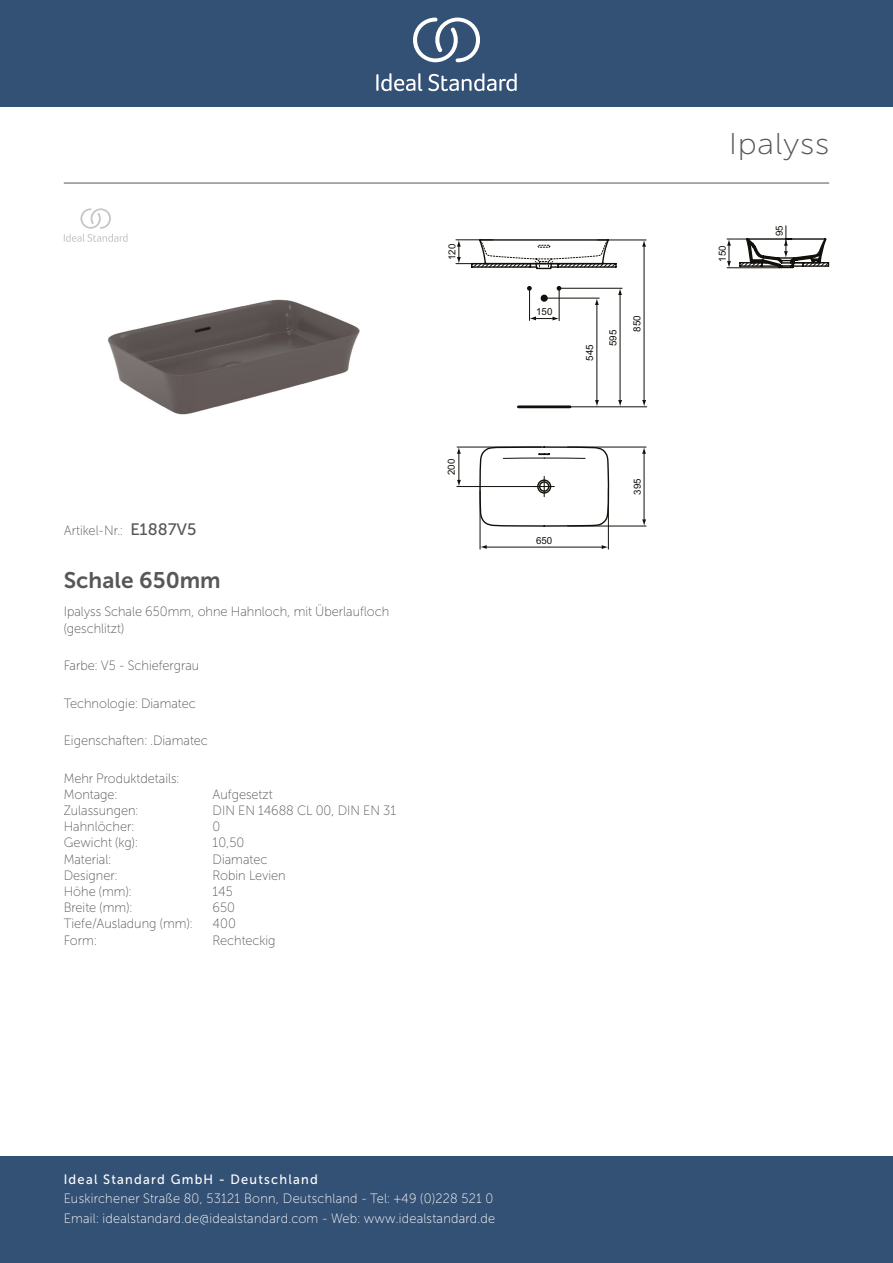
<style>
.page{position:relative;width:893px;height:1263px;background:#fff}
.page>*{position:absolute;margin:0;border:0;box-sizing:border-box;transform-origin:0 0}
._001_Produkttyp{font:30px "Museo Sans Cyrl 100";letter-spacing:.015em;color:#575756;scale:1.1 1}
.t1{font:22.5px "Museo Sans Cyrl 700";color:#575756}
.t2{font:13.5px/19.5px "Museo Sans Cyrl 100";letter-spacing:.02em;color:#fff;scale:.95 1}
.Marketing_Descriptio{font:13.5px/16.2px "Museo Sans Cyrl 100";color:#575756;scale:.95 1}
.Accreditations{font:13.5px "Museo Sans Cyrl 100";color:#575756;scale:.95 1}
.t3{font:13.5px "Museo Sans Cyrl 500";letter-spacing:.1em;color:#fff;scale:.95 1}
.Features{font:13.5px "Museo Sans Cyrl 100";color:#575756;scale:.95 1}
.Depth__mm{font:13.5px "Museo Sans Cyrl 100";color:#575756;scale:.95 1}
.Colour{font:13.5px "Museo Sans Cyrl 100";color:#575756;scale:.95 1}
.Technology{font:13.5px "Museo Sans Cyrl 100";color:#575756;scale:.95 1}
.Designer{font:13.5px "Museo Sans Cyrl 100";color:#575756;scale:.95 1}
.sku{font:13.5px "Museo Sans Cyrl 100";color:#575756;scale:.95 1}
.Mounting{font:13.5px "Museo Sans Cyrl 100";color:#575756;scale:.95 1}
.Net_Weight__kg{font:13.5px "Museo Sans Cyrl 100";color:#575756;scale:.95 1}
.Material{font:13.5px "Museo Sans Cyrl 100";color:#575756;scale:.95 1}
.Shape{font:13.5px "Museo Sans Cyrl 100";color:#575756;scale:.95 1}
.Width__mm{font:13.5px "Museo Sans Cyrl 100";color:#575756;scale:.95 1}
.Tap_Holes{font:13.5px "Museo Sans Cyrl 100";color:#575756;scale:.95 1}
.Height__mm{font:13.5px "Museo Sans Cyrl 100";color:#575756;scale:.95 1}
.t4{font:9.9px "Arial";color:#12100b}
.t5{font:9.75px "Arial";color:#12100b}
.s1{font-family:"Museo Sans Cyrl 500";font-size:16.5px}
</style>
<div class="page">
<div style="left:0;top:1157px;width:893px;height:106px;background:#335075"></div>
<div style="left:0;top:0;width:893px;height:107px;background:#335075"></div>
<svg style="left:428px;top:73px;width:89px;height:18px"></svg>
<svg style="left:376px;top:73px;width:46px;height:18px"></svg>
<svg style="left:413px;top:18px;width:67px;height:44px"></svg>
<hr style="left:64px;top:183px;width:765px;height:1px;background:#575756">
<svg style="left:727px;top:226px;width:102px;height:43px"></svg>
<hr style="left:644px;top:245px;width:1px;height:157px;background:#12100b">
<svg style="left:642px;top:400px;width:4px;height:6px"></svg>
<svg style="left:642px;top:241px;width:4px;height:6px"></svg>
<hr style="left:597px;top:240px;width:49px;height:1px;background:#12100b">
<hr style="left:518px;top:406px;width:129px;height:1px;background:#12100b">
<hr style="left:568px;top:526px;width:78px;height:1px;background:#12100b">
<hr style="left:568px;top:447px;width:78px;height:1px;background:#12100b">
<hr style="left:644px;top:453px;width:1px;height:67px;background:#12100b">
<svg style="left:642px;top:519px;width:4px;height:7px"></svg>
<svg style="left:642px;top:447px;width:4px;height:7px"></svg>
<svg style="left:456px;top:239px;width:166px;height:288px"></svg>
<hr style="left:457px;top:447px;width:84px;height:1px;background:#12100b">
<hr style="left:485px;top:547px;width:118px;height:1px;background:#12100b">
<svg style="left:602px;top:545px;width:6px;height:4px"></svg>
<svg style="left:481px;top:545px;width:6px;height:4px"></svg>
<hr style="left:480px;top:491px;width:1px;height:58px;background:#12100b">
<hr style="left:608px;top:488px;width:1px;height:61px;background:#12100b">
<hr style="left:456px;top:239px;width:37px;height:1px;background:#12100b">
<img style="left:107px;top:299px;width:253px;height:116px">
<svg style="left:64px;top:208px;width:64px;height:34px"></svg>
<p class="t5" style="left:445px;top:260px;width:18px;rotate:-90deg">120</p>
<p class="sku" style="left:64px;top:524px;width:141px">Artikel-Nr.: <span class="s1">E1887V5</span></p>
<p class="t1" style="left:64px;top:567px;width:159px">Schale 650mm</p>
<p class="Marketing_Descriptio" style="left:64px;top:604px;width:344px">Ipalyss Schale 650mm, ohne Hahnloch, mit Überlaufloch (geschlitzt)</p>
<p class="Colour" style="left:64px;top:658px;width:144px">Farbe: V5 - Schiefergrau</p>
<p class="Technology" style="left:64px;top:696px;width:140px">Technologie: Diamatec</p>
<p class="Features" style="left:64px;top:733px;width:153px">Eigenschaften: .Diamatec</p>
<p class="Marketing_Descriptio" style="left:64px;top:770px;width:123px">Mehr Produktdetails:</p>
<p class="Mounting" style="left:64px;top:787px;width:58px">Montage:</p>
<p class="Mounting" style="left:213px;top:787px;width:65px">Aufgesetzt</p>
<p class="Accreditations" style="left:64px;top:803px;width:80px">Zulassungen:</p>
<p class="Accreditations" style="left:213px;top:803px;width:195px">DIN EN 14688 CL 00, DIN EN 31</p>
<p class="Tap_Holes" style="left:64px;top:819px;width:76px">Hahnlöcher:</p>
<p class="Tap_Holes" style="left:213px;top:819px;width:10px">0</p>
<p class="Net_Weight__kg" style="left:64px;top:835px;width:79px">Gewicht (kg):</p>
<p class="Net_Weight__kg" style="left:213px;top:835px;width:35px">10,50</p>
<p class="Material" style="left:64px;top:852px;width:51px">Material:</p>
<p class="Material" style="left:213px;top:852px;width:59px">Diamatec</p>
<p class="Designer" style="left:64px;top:868px;width:58px">Designer:</p>
<p class="Designer" style="left:213px;top:868px;width:78px">Robin Levien</p>
<p class="Height__mm" style="left:64px;top:884px;width:73px">Höhe (mm):</p>
<p class="Height__mm" style="left:213px;top:884px;width:23px">145</p>
<p class="Width__mm" style="left:64px;top:900px;width:74px">Breite (mm):</p>
<p class="Width__mm" style="left:213px;top:900px;width:25px">650</p>
<p class="Depth__mm" style="left:64px;top:916px;width:137px">Tiefe/Ausladung (mm):</p>
<p class="Depth__mm" style="left:213px;top:916px;width:26px">400</p>
<p class="Shape" style="left:64px;top:933px;width:36px">Form:</p>
<p class="Shape" style="left:213px;top:933px;width:68px">Rechteckig</p>
<p class="t5" style="left:445px;top:475px;width:18px;rotate:-90deg">200</p>
<p class="t5" style="left:536px;top:305px;width:18px">150</p>
<p class="t4" style="left:583px;top:361px;width:18px;rotate:-90deg">545</p>
<p class="t4" style="left:606px;top:346px;width:18px;rotate:-90deg">595</p>
<p class="t4" style="left:630px;top:332px;width:18px;rotate:-90deg">850</p>
<p class="t5" style="left:536px;top:534px;width:18px">650</p>
<p class="t5" style="left:631px;top:495px;width:18px;rotate:-90deg">395</p>
<p class="_001_Produkttyp" style="left:729px;top:128px;width:93px">Ipalyss</p>
<p class="t5" style="left:716px;top:262px;width:18px;rotate:-90deg">150</p>
<p class="t5" style="left:773px;top:236px;width:12px;rotate:-90deg">95</p>
<p class="t3" style="left:64px;top:1172px;width:269px">Ideal Standard GmbH - Deutschland</p>
<p class="t2" style="left:64px;top:1189px;width:456px">Euskirchener Straße 80, 53121 Bonn, Deutschland - Tel: +49 (0)228 521 0<br>Email: idealstandard.de@idealstandard.com - Web: www.idealstandard.de</p>
</div>
